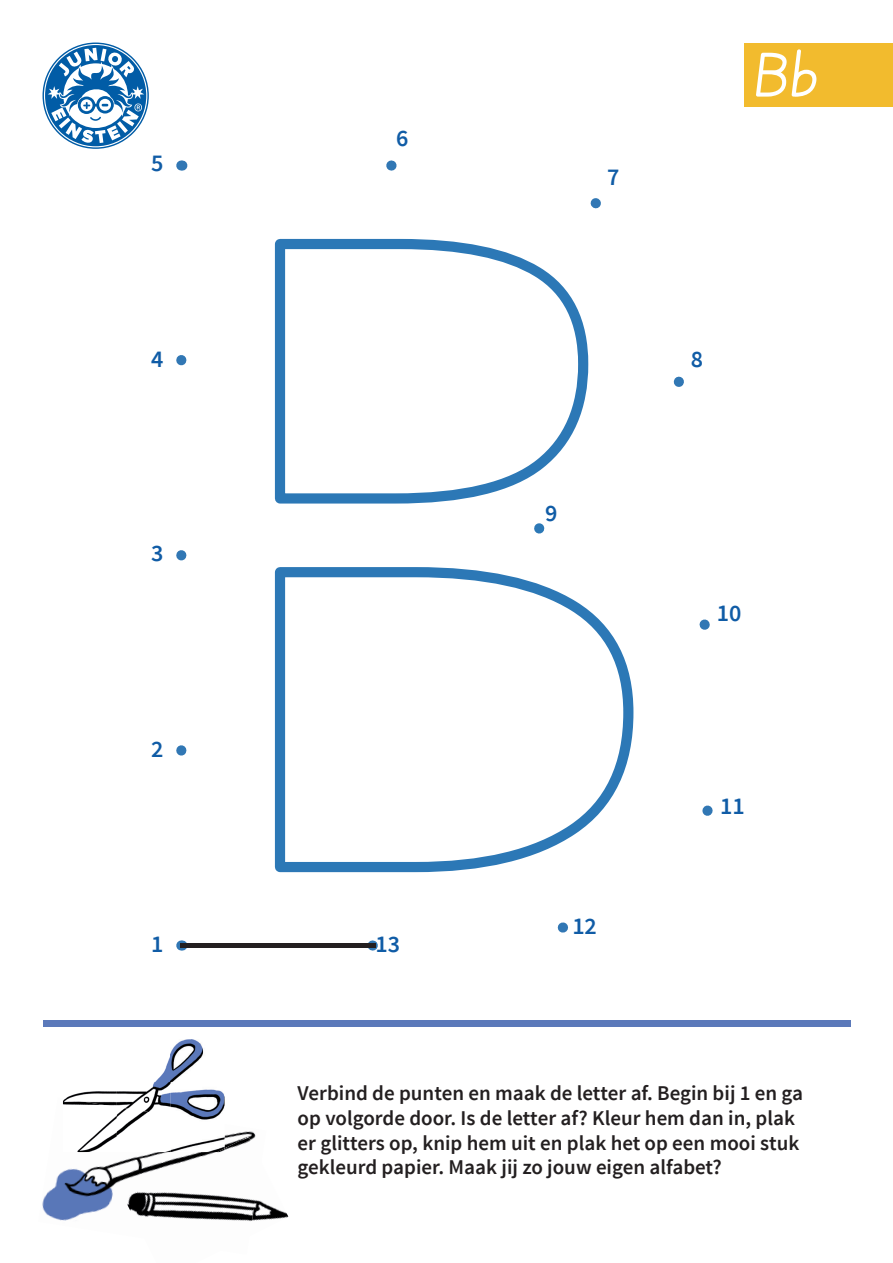
<style>
.page{position:relative;width:893px;height:1263px;background:#fff}
.page>*{position:absolute;margin:0;border:0;box-sizing:border-box;transform-origin:0 0}
.t1{font:67.5px "JE blokletters basis Regular";color:#fff}
.t2{font:600 24px "Source Sans Pro";color:#105ca6}
.t3{font:600 21px/24.8px "Source Sans Pro";color:#231f20}
</style>
<div class="page">
<svg style="left:176px;top:355px;width:10px;height:395px"></svg>
<svg style="left:274px;top:238px;width:315px;height:266px"></svg>
<svg style="left:274px;top:567px;width:360px;height:306px"></svg>
<svg style="left:534px;top:523px;width:11px;height:11px"></svg>
<svg style="left:43px;top:43px;width:106px;height:106px"></svg>
<div style="left:43px;top:1020px;width:807px;height:6px;background:#5b79ba"></div>
<div style="left:180px;top:943px;width:195px;height:5px;background:#231f20"></div>
<div style="left:744px;top:43px;width:149px;height:64px;background:#f2bb2e"></div>
<img style="left:155px;top:1040px;width:49px;height:42px">
<img style="left:68px;top:1091px;width:49px;height:6px">
<img style="left:117px;top:1082px;width:54px;height:15px">
<img style="left:171px;top:1082px;width:54px;height:15px">
<img style="left:42px;top:1097px;width:214px;height:124px">
<img style="left:63px;top:1098px;width:54px;height:54px">
<img style="left:117px;top:1107px;width:54px;height:45px">
<img style="left:171px;top:1115px;width:54px;height:21px">
<img style="left:261px;top:1201px;width:27px;height:19px">
<img style="left:124px;top:1136px;width:137px;height:86px">
<svg style="left:217px;top:1148px;width:8px;height:4px"></svg>
<p class="t2" style="left:151px;top:148px;width:14px">5</p>
<p class="t2" style="left:151px;top:344px;width:14px">4</p>
<p class="t2" style="left:151px;top:538px;width:14px">3</p>
<p class="t2" style="left:151px;top:734px;width:14px">2</p>
<p class="t2" style="left:151px;top:929px;width:14px">1</p>
<p class="t2" style="left:396px;top:123px;width:14px">6</p>
<p class="t2" style="left:375px;top:929px;width:26px">13</p>
<p class="t2" style="left:607px;top:162px;width:14px">7</p>
<p class="t2" style="left:545px;top:498px;width:14px">9</p>
<p class="t2" style="left:572px;top:911px;width:26px">12</p>
<h1 class="t1" style="left:753px;top:49px;width:68px">Bb</h1>
<p class="t2" style="left:691px;top:344px;width:14px">8</p>
<p class="t2" style="left:717px;top:598px;width:26px">10</p>
<p class="t2" style="left:720px;top:790px;width:26px">11</p>
<p class="t3" style="left:298px;top:1081px;width:507px">Verbind de punten en maak de letter af. Begin bij 1 en ga op volgorde door. Is de letter af? Kleur hem dan in, plak er glitters op, knip hem uit en plak het op een mooi stuk gekleurd papier. Maak jij zo jouw eigen alfabet?</p>
</div>
